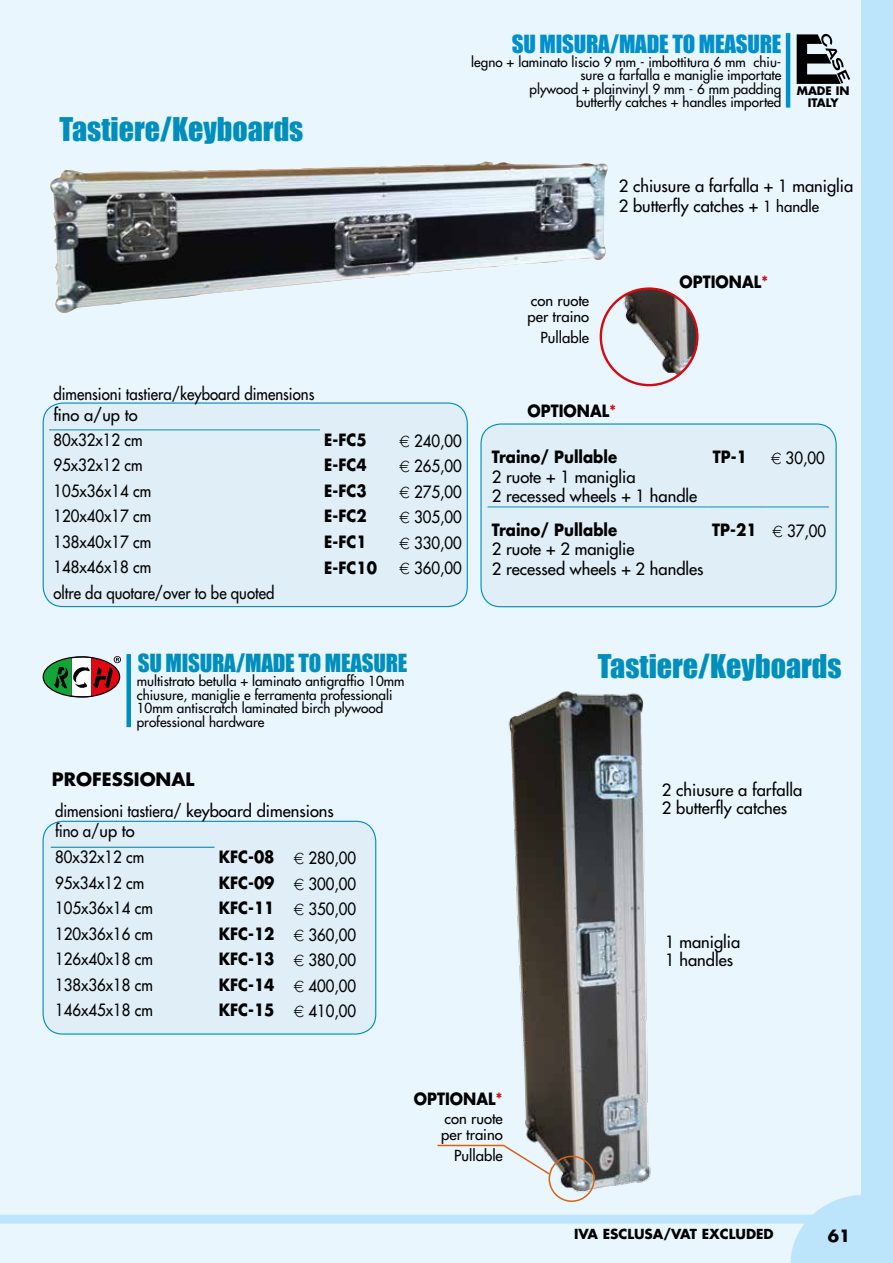
<style>
.page{position:relative;width:893px;height:1263px;background:#eaf6fe}
.page>*{position:absolute;margin:0;border:0;box-sizing:border-box;transform-origin:0 0}
.t1{font:30px "Impact";color:#008fbd}
.t2{font:22.95px "Impact";letter-spacing:-.01em;color:#0090cc}
.t3{font:22.95px "Impact";letter-spacing:-.01em;color:#008fbd}
.t4{font:700 18px "Futura";color:#000}
.t5{font:16.5px/21px "Futura";color:#000;scale:.91 1}
.t6{font:700 16.5px "Futura";color:#000;scale:.91 1}
.t7{font:16.5px/19.8px "Futura";color:#000}
.t8{font:700 16.5px "Futura";color:#000}
.t9{font:14.85px/16.4px "Futura";color:#000}
.t10{font:13.5px/13.5px "Futura";color:#000;text-align:right}
.t11{font:700 13.5px "Futura";color:#000}
.t12{font:700 11.4px/12.1px "Futura";color:#000;text-align:center}
.s1{font-size:15px}
.s2{font-family:"Logofont Euro"}
.s3{font-family:"Logofont Euro";font-weight:400}
.s4{font-weight:400}
.s5{color:#cd171a}
</style>
<div class="page">
<svg style="left:791px;top:0;width:102px;height:1263px"></svg>
<div style="left:0;top:1215px;width:893px;height:9px;background:#bce4fa"></div>
<svg style="left:797px;top:34px;width:53px;height:50px"></svg>
<hr style="left:786px;top:33px;width:4px;height:75px;background:#0090cc">
<div style="left:43px;top:403px;width:424px;height:204px;background:#e0eef7;border-radius:20px"></div>
<div style="left:43px;top:402px;width:425px;height:205px;border:1px solid #008fbd;border-radius:20px"></div>
<hr style="left:49px;top:429px;width:271px;height:1px;background:#008fbd">
<div style="left:43px;top:821px;width:333px;height:213px;background:#e0eef7;border-radius:20px"></div>
<div style="left:43px;top:821px;width:333px;height:213px;border:1px solid #008fbd;border-radius:20px"></div>
<hr style="left:51px;top:847px;width:163px;height:1px;background:#008fbd">
<div style="left:481px;top:424px;width:355px;height:183px;background:#e0eef7;border-radius:20px"></div>
<div style="left:480px;top:423px;width:357px;height:184px;border:1px solid #008fbd;border-radius:20px"></div>
<hr style="left:488px;top:507px;width:221px;height:1px;background:#0090cc">
<hr style="left:709px;top:507px;width:58px;height:1px;background:#0090cc">
<hr style="left:767px;top:507px;width:62px;height:1px;background:#0090cc">
<img style="left:486px;top:691px;width:182px;height:524px">
<div style="left:549px;top:1155px;width:46px;height:47px;border:2px solid #d46316;border-radius:50%"></div>
<hr style="left:437px;top:1145px;width:67px;height:1px;background:#d46316">
<svg style="left:501px;top:1143px;width:50px;height:33px"></svg>
<img style="left:50px;top:161px;width:559px;height:152px">
<img style="left:601px;top:289px;width:96px;height:96px;border-radius:48px">
<div style="left:600px;top:287px;width:98px;height:99px;border:2px solid #d20a11;border-radius:50%"></div>
<div style="left:126px;top:654px;width:5px;height:73px;background:#008fbd"></div>
<svg style="left:43px;top:656px;width:78px;height:41px"></svg>
<h1 class="t1" style="left:60px;top:111px;width:245px">Tastiere/Keyboards</h1>
<h2 class="t2" style="left:512px;top:30px;width:271px">SU MISURA/MADE TO MEASURE</h2>
<p class="t10" style="left:471px;top:55px;width:312px">legno + laminato liscio 9 mm - imbottitura 6 mm chiu&shy;sure a farfalla e maniglie importate<br>plywood + plainvinyl 9 mm - 6 mm padding<br>butterfly catches + handles imported</p>
<p class="t12" style="left:797px;top:84px;width:54px">MADE IN<br>ITALY</p>
<p class="t7" style="left:619px;top:176px;width:236px">2 chiusure a farfalla + 1 maniglia<br>2 butterfly catches + <span class="s1">1 handle</span></p>
<p class="t5" style="left:53px;top:383px;width:288px">dimensioni tastiera/keyboard dimensions fino a/up to</p>
<p class="t5" style="left:53px;top:429px;width:99px">80x32x12 cm</p>
<p class="t6" style="left:324px;top:428px;width:48px">E-FC5</p>
<p class="t5" style="left:399px;top:430px;width:70px"><span class="s2">E</span> 240,00</p>
<p class="t5" style="left:53px;top:455px;width:99px">95x32x12 cm</p>
<p class="t6" style="left:324px;top:454px;width:48px">E-FC4</p>
<p class="t5" style="left:399px;top:456px;width:70px"><span class="s2">E</span> 265,00</p>
<p class="t5" style="left:53px;top:480px;width:109px">105x36x14 cm</p>
<p class="t6" style="left:324px;top:479px;width:48px">E-FC3</p>
<p class="t5" style="left:399px;top:481px;width:70px"><span class="s2">E</span> 275,00</p>
<p class="t5" style="left:53px;top:506px;width:109px">120x40x17 cm</p>
<p class="t6" style="left:324px;top:505px;width:48px">E-FC2</p>
<p class="t5" style="left:399px;top:507px;width:70px"><span class="s2">E</span> 305,00</p>
<p class="t5" style="left:53px;top:531px;width:109px">138x40x17 cm</p>
<p class="t6" style="left:324px;top:530px;width:48px">E-FC1</p>
<p class="t5" style="left:399px;top:532px;width:70px"><span class="s2">E</span> 330,00</p>
<p class="t5" style="left:53px;top:557px;width:109px">148x46x18 cm</p>
<p class="t6" style="left:324px;top:556px;width:59px">E-FC10</p>
<p class="t5" style="left:399px;top:558px;width:70px"><span class="s2">E</span> 360,00</p>
<p class="t5" style="left:53px;top:582px;width:244px">oltre da quotare/over to be quoted</p>
<h2 class="t3" style="left:138px;top:649px;width:271px">SU MISURA/MADE TO MEASURE</h2>
<p class="t10" style="left:137px;top:674px;width:269px;text-align:left">multistrato betulla + laminato antigraffio 10mm chiusure, maniglie e ferramenta professionali 10mm antiscratch laminated birch plywood professional hardware</p>
<p class="t4" style="left:52px;top:767px;width:144px">PROFESSIONAL</p>
<p class="t5" style="left:55px;top:801px;width:308px;line-height:19.8px">dimensioni tastiera/ keyboard dimensions fino a/up to</p>
<p class="t5" style="left:55px;top:846px;width:99px">80x32x12 cm</p>
<p class="t6" style="left:219px;top:846px;width:153px">KFC-08 <span class="s3">E</span> <span class="s4">280,00</span></p>
<p class="t5" style="left:55px;top:872px;width:99px">95x34x12 cm</p>
<p class="t6" style="left:219px;top:871px;width:153px">KFC-09 <span class="s3">E</span> <span class="s4">300,00</span></p>
<p class="t5" style="left:55px;top:897px;width:109px">105x36x14 cm</p>
<p class="t6" style="left:219px;top:897px;width:153px">KFC-11 <span class="s3">E</span> <span class="s4">350,00</span></p>
<p class="t5" style="left:55px;top:923px;width:109px">120x36x16 cm</p>
<p class="t6" style="left:219px;top:922px;width:153px">KFC-12 <span class="s3">E</span> <span class="s4">360,00</span></p>
<p class="t5" style="left:55px;top:948px;width:109px">126x40x18 cm</p>
<p class="t6" style="left:219px;top:948px;width:153px">KFC-13 <span class="s3">E</span> <span class="s4">380,00</span></p>
<p class="t5" style="left:55px;top:974px;width:109px">138x36x18 cm</p>
<p class="t6" style="left:219px;top:973px;width:153px">KFC-14 <span class="s3">E</span> <span class="s4">400,00</span></p>
<p class="t5" style="left:55px;top:999px;width:109px">146x45x18 cm</p>
<p class="t6" style="left:219px;top:999px;width:153px">KFC-15 <span class="s3">E</span> <span class="s4">410,00</span></p>
<p class="t9" style="left:528px;top:292px;width:63px">con ruote per traino</p>
<p class="t9" style="left:541px;top:329px;width:50px">Pullable</p>
<p class="t6" style="left:527px;top:400px;width:99px">OPTIONAL<span class="s5">*</span></p>
<p class="t6" style="left:680px;top:271px;width:99px">OPTIONAL<span class="s5">*</span></p>
<p class="t6" style="left:492px;top:445px;width:139px">Traino/ Pullable</p>
<p class="t7" style="left:492px;top:466px;width:207px">2 ruote + 1 maniglia<br>2 recessed wheels + 1 handle</p>
<p class="t6" style="left:492px;top:518px;width:139px">Traino/ Pullable</p>
<p class="t7" style="left:492px;top:539px;width:213px">2 ruote + 2 maniglie<br>2 recessed wheels + 2 handles</p>
<p class="t6" style="left:713px;top:445px;width:39px">TP-1</p>
<p class="t5" style="left:771px;top:447px;width:61px"><span class="s2">E</span> 30,00</p>
<p class="t6" style="left:712px;top:518px;width:127px">TP-21 <span class="s3">E</span> <span class="s4">37,00</span></p>
<h1 class="t1" style="left:598px;top:647px;width:245px">Tastiere/Keyboards</h1>
<p class="t7" style="left:662px;top:781px;width:142px;line-height:18px">2 chiusure a farfalla<br>2 butterfly catches</p>
<p class="t7" style="left:665px;top:933px;width:77px;line-height:18px">1 maniglia<br>1 handles</p>
<p class="t6" style="left:414px;top:1087px;width:99px">OPTIONAL<span class="s5">*</span></p>
<p class="t9" style="left:441px;top:1110px;width:63px">con ruote per traino</p>
<p class="t9" style="left:454px;top:1147px;width:50px">Pullable</p>
<p class="t11" style="left:574px;top:1225px;width:201px">IVA ESCLUSA/VAT EXCLUDED</p>
<p class="t8" style="left:828px;top:1224px;width:24px">61</p>
</div>
